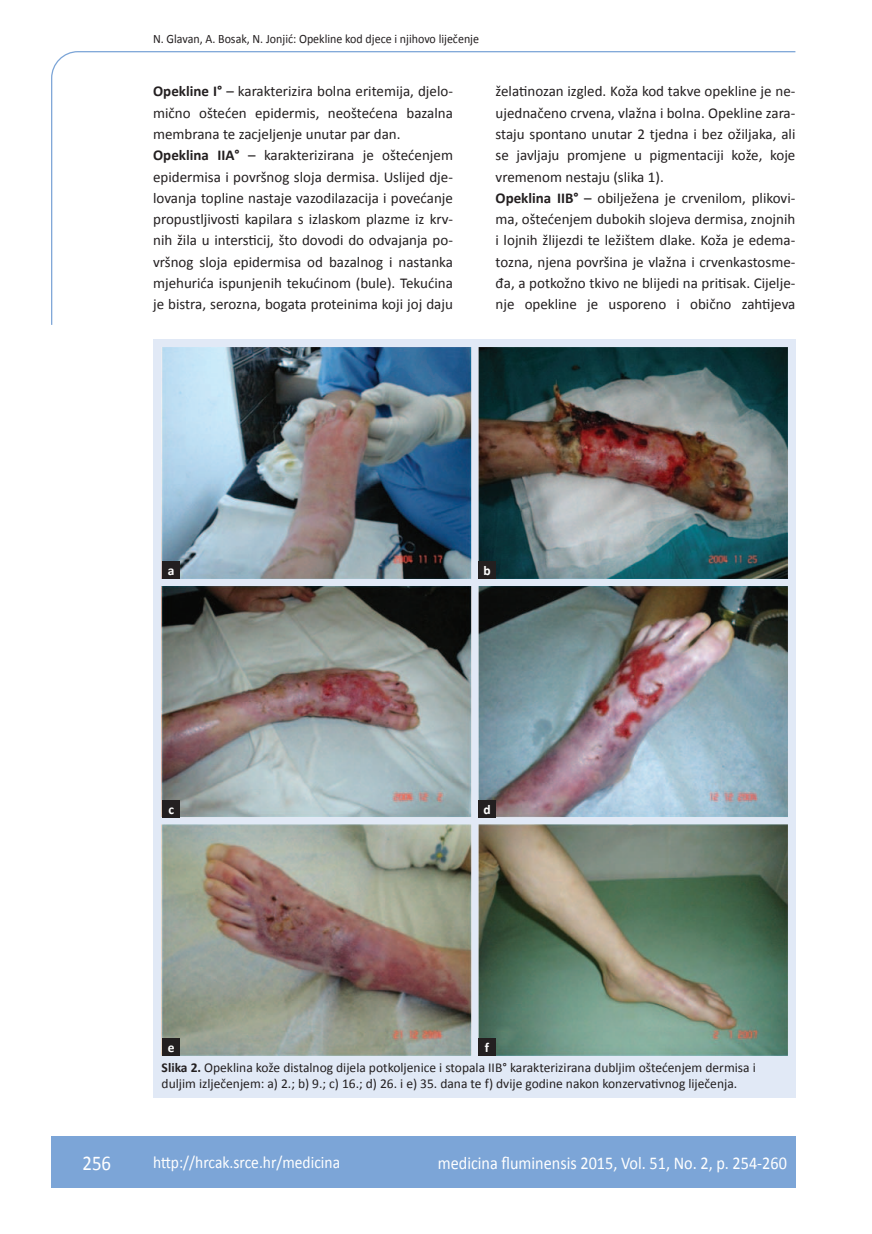
<style>
.page{position:relative;width:872px;height:1234px;background:#fff}
.page>*{position:absolute;margin:0;border:0;box-sizing:border-box;transform-origin:0 0}
.t1{font:21px "Calibri";color:#fff;scale:.9 1}
.t2{font:18px "Calibri";color:#fff;scale:.9 1}
.t3{font:17.25px "Calibri";color:#fff;scale:.9 1}
.t4{font:15px/21.3px "Calibri";color:#231f20}
.t5{font:13.5px/16.5px "Calibri";color:#231f20}
.t6{font:700 13.5px "Calibri";color:#fff}
.t7{font:12.75px "Calibri";color:#231f20;scale:.94 1}
.s1{font-weight:700}
</style>
<div class="page">
<svg style="left:51px;top:51px;width:745px;height:274px"></svg>
<div style="left:51px;top:1135px;width:744px;height:51px;background:#7ca5d7"></div>
<div style="left:153px;top:339px;width:642px;height:758px;background:#e1e9f6"></div>
<img style="left:162px;top:347px;width:625px;height:707px">
<div style="left:163px;top:1038px;width:17px;height:17px;background:#231f20"></div>
<div style="left:478px;top:1038px;width:17px;height:17px;background:#231f20"></div>
<div style="left:163px;top:800px;width:17px;height:17px;background:#231f20"></div>
<div style="left:478px;top:800px;width:17px;height:17px;background:#231f20"></div>
<div style="left:163px;top:561px;width:17px;height:17px;background:#231f20"></div>
<div style="left:478px;top:561px;width:17px;height:17px;background:#231f20"></div>
<p class="t7" style="left:153px;top:30px;width:348px">N. Glavan, A. Bosak, N. Jonjić: Opekline kod djece i njihovo liječenje</p>
<p class="t4" style="left:153px;top:80px;width:301px"><span class="s1">Opekline I°</span> – karakterizira bolna eritemija, djelo&shy;mično oštećen epidermis, neoštećena bazalna membrana te zacjeljenje unutar par dan.<br><span class="s1">Opeklina IIA°</span> – karakterizirana je oštećenjem epidermisa i površnog sloja dermisa. Uslijed dje&shy;lovanja topline nastaje vazodilazacija i povećanje propustljivosti kapilara s izlaskom plazme iz krv&shy;nih žila u intersticij, što dovodi do odvajanja po&shy;vršnog sloja epidermisa od bazalnog i nastanka mjehurića ispunjenih tekućinom (bule). Tekućina je bistra, serozna, bogata proteinima koji joj daju</p>
<p class="t4" style="left:495px;top:80px;width:301px">želatinozan izgled. Koža kod takve opekline je ne&shy;ujednačeno crvena, vlažna i bolna. Opekline zara&shy;staju spontano unutar 2 tjedna i bez ožiljaka, ali se javljaju promjene u pigmentaciji kože, koje vremenom nestaju (slika 1).<br><span class="s1">Opeklina IIB°</span> – obilježena je crvenilom, plikovi&shy;ma, oštećenjem dubokih slojeva dermisa, znojnih i lojnih žlijezdi te ležištem dlake. Koža je edema&shy;tozna, njena površina je vlažna i crvenkastosme&shy;đa, a potkožno tkivo ne blijedi na pritisak. Cijelje&shy;nje opekline je usporeno i obično zahtijeva</p>
<p class="t6" style="left:168px;top:562px;width:8px">a</p>
<p class="t6" style="left:483px;top:562px;width:9px">b</p>
<p class="t6" style="left:168px;top:800px;width:7px">c</p>
<p class="t6" style="left:483px;top:800px;width:9px">d</p>
<p class="t6" style="left:168px;top:1038px;width:8px">e</p>
<p class="t6" style="left:485px;top:1038px;width:6px">f</p>
<p class="t5" style="left:162px;top:1058px;width:595px"><span class="s1">Slika 2.</span> Opeklina kože distalnog dijela potkoljenice i stopala IIB° karakterizirana dubljim oštećenjem dermisa i duljim izlječenjem: a) 2.; b) 9.; c) 16.; d) 26. i e) 35. dana te f) dvije godine nakon konzervativnog liječenja.</p>
<h1 class="t1" style="left:82px;top:1149px;width:33px">256</h1>
<p class="t3" style="left:153px;top:1150px;width:209px">http://hrcak.srce.hr/medicina</p>
<p class="t2" style="left:438px;top:1151px;width:389px">medicina fluminensis 2015, Vol. 51, No. 2, p. 254-260</p>
</div>
